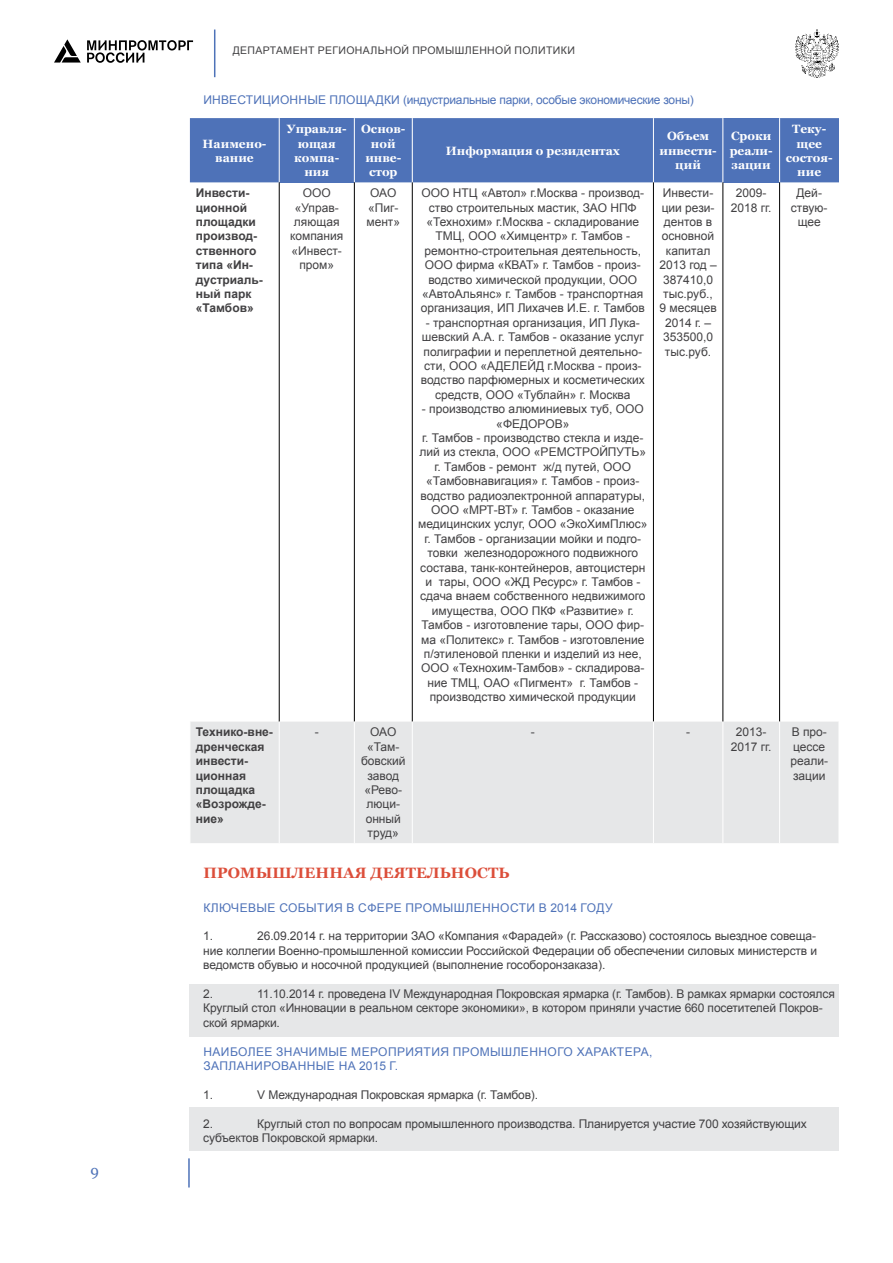
<style>
.page{position:relative;width:893px;height:1263px;background:#fff}
.page>*{position:absolute;margin:0;border:0;box-sizing:border-box;transform-origin:0 0}
.t1{font:700 15px "Georgia";letter-spacing:.01em;color:#dc4e3a}
.t2{font:15px "Georgia";color:#4e72b8}
.t3{font:12px/14.4px "Arial";color:#414042}
.t4{font:700 12px/14.4px "Arial";color:#414042}
.t5{font:700 12px/14.4px "Georgia";color:#fff;text-align:center}
.t6{font:12px/14.4px "Arial";letter-spacing:.035em;color:#4e72b8}
.t7{font:12px "Arial";letter-spacing:.015em;color:#4e72b8}
.t8{font:10.5px "Arial";letter-spacing:.035em;color:#414042}
</style>
<div class="page">
<div style="left:190px;top:983px;width:649px;height:53px;background:#e6e7e8"></div>
<div style="left:190px;top:1108px;width:649px;height:43px;background:#e6e7e8"></div>
<hr style="left:188px;top:1158px;width:2px;height:29px;background:#4e72b8">
<div style="left:190px;top:118px;width:649px;height:64px;background:#4e72b8"></div>
<div style="left:723px;top:118px;width:57px;height:64px;background:#4e72b8"></div>
<div style="left:191px;top:722px;width:648px;height:121px;background:#e6e7e8"></div>
<hr style="left:279px;top:118px;width:1px;height:64px;background:#fff">
<hr style="left:354px;top:118px;width:1px;height:64px;background:#fff">
<hr style="left:412px;top:118px;width:1px;height:64px;background:#fff">
<hr style="left:653px;top:118px;width:1px;height:64px;background:#fff">
<hr style="left:723px;top:118px;width:1px;height:64px;background:#fff">
<hr style="left:779px;top:118px;width:1px;height:64px;background:#fff">
<hr style="left:279px;top:182px;width:1px;height:540px;background:#000">
<hr style="left:354px;top:182px;width:1px;height:540px;background:#000">
<hr style="left:412px;top:182px;width:1px;height:540px;background:#000">
<hr style="left:653px;top:182px;width:1px;height:540px;background:#000">
<hr style="left:723px;top:182px;width:1px;height:540px;background:#000">
<hr style="left:779px;top:182px;width:1px;height:540px;background:#000">
<hr style="left:279px;top:722px;width:1px;height:121px;background:#fff">
<hr style="left:354px;top:722px;width:1px;height:121px;background:#fff">
<hr style="left:412px;top:722px;width:1px;height:121px;background:#fff">
<hr style="left:653px;top:722px;width:1px;height:121px;background:#fff">
<hr style="left:723px;top:722px;width:1px;height:121px;background:#fff">
<hr style="left:779px;top:722px;width:1px;height:121px;background:#fff">
<hr style="left:214px;top:30px;width:1px;height:47px;background:#4e72b8">
<svg style="left:54px;top:39px;width:27px;height:24px"></svg>
<svg style="left:87px;top:40px;width:106px;height:23px"></svg>
<img style="left:795px;top:30px;width:44px;height:47px">
<p class="t2" style="left:91px;top:1162px;width:10px">9</p>
<p class="t8" style="left:233px;top:43px;width:344px">департамент региональной промышленной политики</p>
<p class="t7" style="left:203px;top:91px;width:492px">И нвестиционные площадки (индустриальные парки, особые экономические зоны)</p>
<p class="t5" style="left:203px;top:136px;width:65px">Наимено&shy;вание</p>
<p class="t5" style="left:287px;top:122px;width:61px">Управля&shy;ющая компа&shy;ния</p>
<p class="t5" style="left:361px;top:122px;width:46px">Основ&shy;ной инве&shy;стор</p>
<p class="t5" style="left:659px;top:129px;width:59px">Объем инвести&shy;ций</p>
<p class="t5" style="left:730px;top:129px;width:44px;text-align:justify">Сроки реали&shy;зации</p>
<p class="t5" style="left:786px;top:122px;width:48px">Теку&shy;щее состоя&shy;ние</p>
<p class="t5" style="left:446px;top:143px;width:176px">Информация о резидентах</p>
<p class="t4" style="left:196px;top:186px;width:69px">Инвести&shy;ционной площадки производ&shy;ственного типа «Ин&shy;дустриаль&shy;ный парк «Тамбов»</p>
<p class="t3" style="left:303px;top:186px;width:10px">ООО</p>
<p class="t3" style="left:295px;top:200px;width:45px">«Управ-</p>
<p class="t3" style="left:294px;top:214px;width:47px">ляющая</p>
<p class="t3" style="left:290px;top:229px;width:55px">компания</p>
<p class="t3" style="left:292px;top:243px;width:52px">«И нвест-</p>
<p class="t3" style="left:299px;top:258px;width:36px">пром»</p>
<p class="t3" style="left:366px;top:186px;width:35px;text-indent:4px">ОАО «Пиг&shy;мент»</p>
<p class="t3" style="left:421px;top:186px;width:10px">ООО</p>
<p class="t3" style="left:453px;top:186px;width:9px">НТЦ</p>
<p class="t3" style="left:429px;top:186px;width:217px;text-indent:52px">«Автол» г.Москва - производ&shy;ство строительных мастик, ЗАО</p>
<p class="t3" style="left:610px;top:200px;width:28px">НП Ф</p>
<p class="t3" style="left:426px;top:214px;width:214px">«Технохим» г.Москва - складирование</p>
<p class="t3" style="left:436px;top:229px;width:43px">ТМЦ, ООО</p>
<p class="t3" style="left:424px;top:229px;width:218px;text-indent:75px">«Химцентр» г. Тамбов - ремонтно-строительная деятельность,<br>ООО</p>
<p class="t3" style="left:456px;top:258px;width:57px">фирма «КВАТ</p>
<p class="t3" style="left:533px;top:258px;width:109px">» г. Тамбов - произ-</p>
<p class="t3" style="left:428px;top:272px;width:191px">водство химической продукции, ООО</p>
<p class="t3" style="left:422px;top:286px;width:223px">«АвтоАльянс» г. Тамбов - транспортная</p>
<p class="t3" style="left:421px;top:301px;width:226px">организация, ИП Лихачев И .Е. г. Тамбов</p>
<p class="t3" style="left:422px;top:315px;width:223px;text-indent:4px">- транспортная организация, ИП Лука&shy;шевский А.А. г. Тамбов - оказание услуг полиграфии и переплетной деятельно&shy;сти, ООО</p>
<p class="t3" style="left:480px;top:358px;width:16px">«АДЕЛЕЙД</p>
<p class="t3" style="left:548px;top:358px;width:95px">г.Москва - произ-</p>
<p class="t3" style="left:421px;top:373px;width:225px">водство парфюмерных и косметических</p>
<p class="t3" style="left:435px;top:387px;width:61px">средств, ООО</p>
<p class="t3" style="left:517px;top:387px;width:115px">«Тублайн» г. Москва</p>
<p class="t3" style="left:496px;top:402px;width:130px;text-indent:-74px">- производство алюминиевых туб, ООО «ФЕДОРОВ</p>
<p class="t3" style="left:420px;top:416px;width:225px;text-indent:143px">»<br>г. Тамбов - производство стекла и изде&shy;лий из стекла, ООО</p>
<p class="t3" style="left:534px;top:445px;width:42px">«РЕМСТРОЙПУТЬ</p>
<p class="t3" style="left:639px;top:445px;width:8px">»</p>
<p class="t3" style="left:435px;top:459px;width:179px">г. Тамбов - ремонт ж/д путей, ООО</p>
<p class="t3" style="left:426px;top:474px;width:215px">«Тамбовнавигация» г. Тамбов - произ-</p>
<p class="t3" style="left:421px;top:488px;width:226px">водство радиоэлектронной аппаратуры,</p>
<p class="t3" style="left:431px;top:502px;width:10px">ООО</p>
<p class="t3" style="left:418px;top:502px;width:218px;text-indent:44px">«МРТ-ВТ» г. Тамбов - оказание медицинских услуг, ООО</p>
<p class="t3" style="left:560px;top:517px;width:89px">«ЭкоХимПлюс»</p>
<p class="t3" style="left:424px;top:531px;width:218px">г. Тамбов - организации мойки и подго-</p>
<p class="t3" style="left:427px;top:546px;width:212px">товки железнодорожного подвижного</p>
<p class="t3" style="left:420px;top:560px;width:227px">состава, танк-контейнеров, автоцистерн</p>
<p class="t3" style="left:425px;top:574px;width:58px">и тары, ООО</p>
<p class="t3" style="left:504px;top:574px;width:138px">«ЖД Ресурс» г. Тамбов -</p>
<p class="t3" style="left:420px;top:589px;width:227px">сдача внаем собственного недвижимого</p>
<p class="t3" style="left:432px;top:603px;width:79px">имущества, ООО</p>
<p class="t3" style="left:421px;top:603px;width:214px;text-indent:110px">ПКФ «Развитие» г.<br>Тамбов - изготовление тары, ООО</p>
<p class="t3" style="left:421px;top:618px;width:225px;text-indent:196px">фир&shy;ма «Политекс» г. Тамбов - изготовление п/этиленовой пленки и изделий из нее,<br>ООО</p>
<p class="t3" style="left:427px;top:661px;width:218px;text-indent:25px">«Технохим-Тамбов» - складирова&shy;ние ТМЦ, ОАО</p>
<p class="t3" style="left:430px;top:675px;width:210px;text-align:right">«П игмент» г. Тамбов -<br>производство химической продукции</p>
<p class="t3" style="left:659px;top:186px;width:59px;text-align:center">И нвести&shy;ции рези&shy;дентов в основной капитал<br>2013 год –<br>387410,0 тыс.руб.,<br>9 месяцев<br>2014 г. –<br>353500,0 тыс.руб.</p>
<p class="t3" style="left:731px;top:186px;width:42px;text-align:center">2009-<br>2018 гг.</p>
<p class="t3" style="left:791px;top:186px;width:38px;text-align:center">Дей&shy;ствую&shy;щее</p>
<p class="t4" style="left:196px;top:725px;width:79px">Технико-вне&shy;дренческая инвести&shy;ционная площадка «Возрожде&shy;ние»</p>
<p class="t3" style="left:315px;top:725px;width:5px">-</p>
<p class="t3" style="left:370px;top:725px;width:10px">ОАО</p>
<p class="t3" style="left:367px;top:739px;width:34px">«Там-</p>
<p class="t3" style="left:361px;top:754px;width:46px">бовский</p>
<p class="t3" style="left:367px;top:768px;width:33px">завод</p>
<p class="t3" style="left:364px;top:782px;width:39px">«Рево-</p>
<p class="t3" style="left:366px;top:797px;width:35px">люци-</p>
<p class="t3" style="left:366px;top:811px;width:37px">онный</p>
<p class="t3" style="left:368px;top:826px;width:33px">труд»</p>
<p class="t1" style="left:203px;top:863px;width:308px">Промышленная деятельность</p>
<p class="t3" style="left:531px;top:725px;width:5px">-</p>
<p class="t3" style="left:686px;top:725px;width:5px">-</p>
<p class="t3" style="left:731px;top:725px;width:42px;text-align:center">2013-<br>2017 гг.</p>
<p class="t3" style="left:790px;top:725px;width:39px">В про&shy;цессе реали&shy;зации</p>
<p class="t6" style="left:203px;top:900px;width:411px">Ключевые события в сфере промышленности в 2014 году</p>
<p class="t3" style="left:203px;top:929px;width:11px">1.</p>
<p class="t3" style="left:257px;top:929px;width:163px">26.09.2014 г. на территории ЗАО</p>
<p class="t3" style="left:203px;top:929px;width:615px;text-align:justify;text-indent:235px">«Компания «Фарадей» (г. Рассказово) состоялось выездное совеща&shy;ние коллегии Военно-промышленной комиссии Российской Федерации об обеспечении силовых министерств и ведомств обувью и носочной продукцией (выполнение гособоронзаказа).</p>
<p class="t3" style="left:203px;top:986px;width:11px">2.</p>
<p class="t3" style="left:203px;top:986px;width:633px;text-indent:54px">11.10.2014 г. проведена IV Международная Покровская ярмарка (г. Тамбов). В рамках ярмарки состоялся<br>Круглый стол «И нновации в реальном секторе экономики», в котором приняли участие 660 посетителей Покров&shy;ской ярмарки.</p>
<p class="t6" style="left:203px;top:1044px;width:450px">Наиболее значимые мероприятия промышленного характера, запланированные на 2015 г.</p>
<p class="t3" style="left:203px;top:1087px;width:11px">1.</p>
<p class="t3" style="left:257px;top:1087px;width:282px">V Международная Покровская ярмарка (г. Тамбов).</p>
<p class="t3" style="left:203px;top:1116px;width:37px">2. К</p>
<p class="t3" style="left:203px;top:1116px;width:605px;text-indent:61px">руглый стол по вопросам промышленного производства. Планируется участие 700 хозяйствующих субъектов Покровской ярмарки.</p>
</div>
